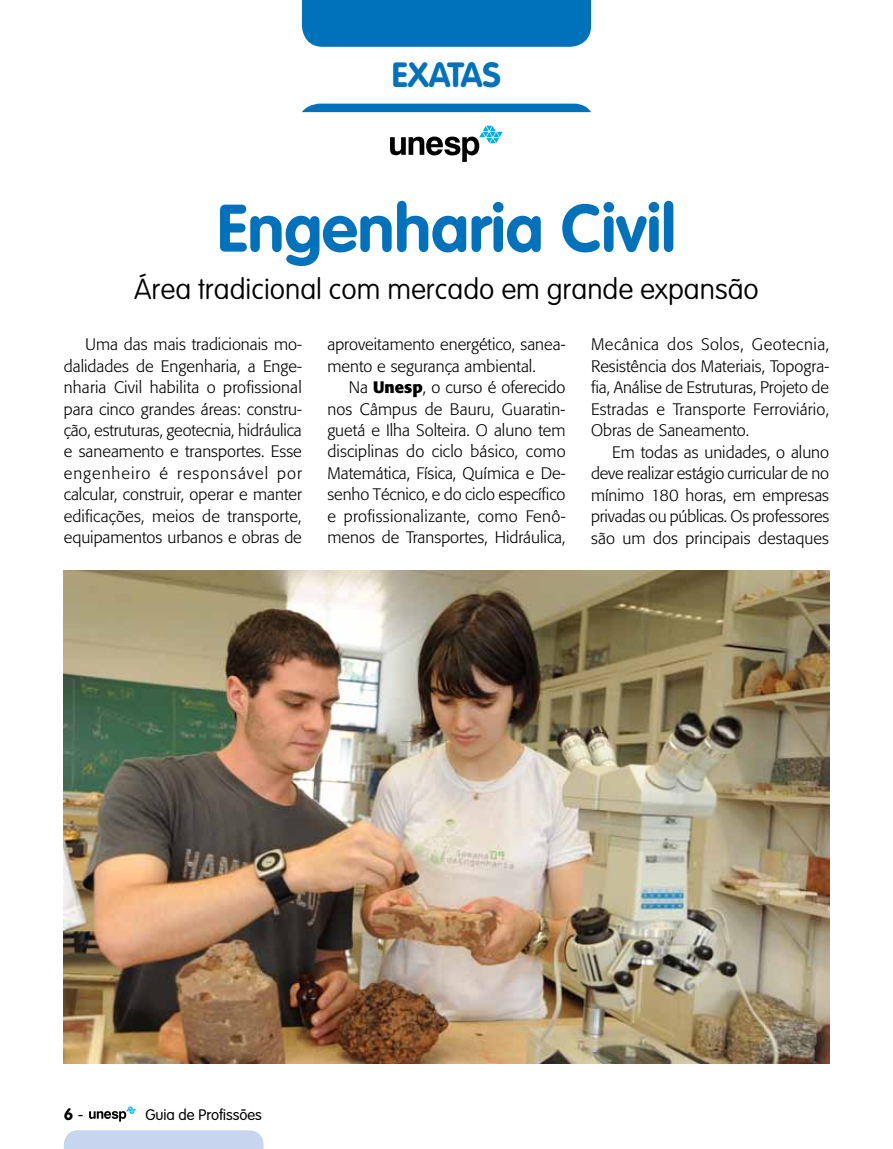
<style>
.page{position:relative;width:893px;height:1149px;background:#fff}
.page>*{position:absolute;margin:0;border:0;box-sizing:border-box;transform-origin:0 0}
.t1{font:700 66px "VAG Rounded";color:#0072bc}
.t2{font:700 34.5px "VAG Rounded";color:#0072bc}
.t3{font:100 28.5px "VAG Rounded";color:#000}
.t4{font:300 16.5px/21.5px "Formata";color:#000;text-align:justify}
.t5{font:700 16.5px "VAG Rounded";color:#000}
.t6{font:300 15px "VAG Rounded";color:#000}
.s1{font-weight:700}
</style>
<div class="page">
<div style="left:302px;top:104px;width:289px;height:8px;background:#0072bc"></div>
<div style="left:302px;top:0;width:289px;height:47px;background:#0072bc"></div>
<svg style="left:64px;top:1130px;width:200px;height:18px;background:#c9d7ee"></svg>
<svg style="left:89px;top:1106px;width:47px;height:15px"></svg>
<svg style="left:390px;top:126px;width:113px;height:36px"></svg>
<img style="left:64px;top:570px;width:765px;height:493px">
<h2 class="t2" style="left:392px;top:55px;width:111px">exatas</h2>
<h1 class="t1" style="left:217px;top:189px;width:460px">Engenharia Civil</h1>
<h3 class="t3" style="left:134px;top:272px;width:626px">Área tradicional com mercado em grande expansão</h3>
<p class="t4" style="left:64px;top:333px;width:240px;text-indent:21px">Uma das mais tradicionais mo&shy;dalidades de Engenharia, a Enge&shy;nharia Civil habilita o profissional para cinco grandes áreas: constru&shy;ção, estruturas, geotecnia, hidráulica e saneamento e transportes. Esse engenheiro é responsável por calcular, construir, operar e manter edificações, meios de transporte, equipamentos urbanos e obras de</p>
<p class="t4" style="left:327px;top:333px;width:240px">aproveitamento energético, sanea&shy;mento e segurança ambiental.</p>
<p class="t4" style="left:591px;top:334px;width:240px">Mecânica dos Solos, Geotecnia, Resistência dos Materiais, Topogra&shy;fia, Análise de Estruturas, Projeto de Estradas e Transporte Ferroviário, Obras de Saneamento.</p>
<p class="t4" style="left:591px;top:441px;width:240px;text-indent:21px">Em todas as unidades, o aluno deve realizar estágio curricular de no mínimo 180 horas, em empresas privadas ou públicas. Os professores são um dos principais destaques</p>
<p class="t4" style="left:327px;top:376px;width:240px;text-indent:21px">Na <span class="s1">Unesp</span>, o curso é oferecido nos Câmpus de Bauru, Guaratin&shy;guetá e Ilha Solteira. O aluno tem disciplinas do ciclo básico, como Matemática, Física, Química e De&shy;senho Técnico, e do ciclo específico e profissionalizante, como Fenô&shy;menos de Transportes, Hidráulica,</p>
<p class="t5" style="left:64px;top:1103px;width:11px">6</p>
<p class="t6" style="left:145px;top:1105px;width:118px">Guia de Profissões</p>
</div>
